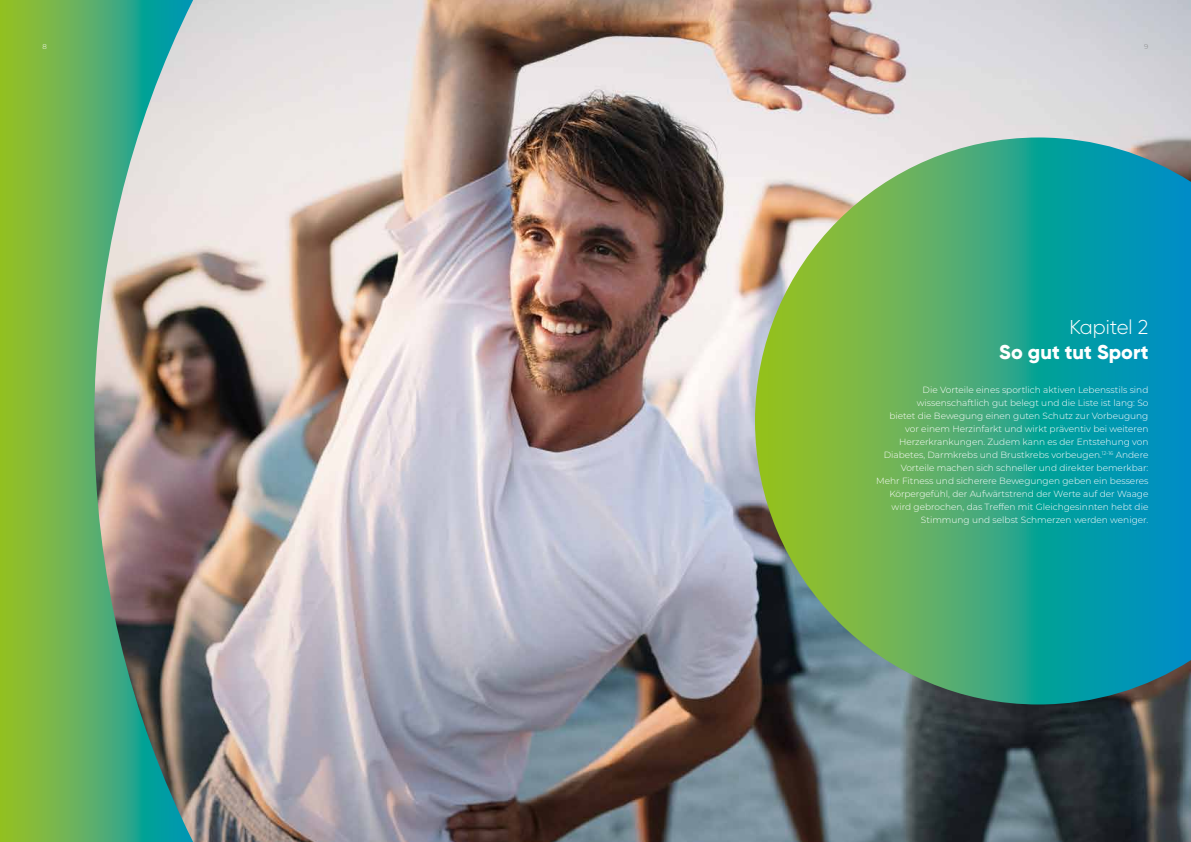
<style>
.page{position:relative;width:1191px;height:842px;background:#fff}
.page>*{position:absolute;margin:0;border:0;box-sizing:border-box;transform-origin:0 0}
.t1{font:800 20px "Gilroy";color:#fff}
.t2{font:300 20px "Gilroy";color:#fff}
.t3{font:300 9px/13px "Montserrat";color:#fff;text-align:right}
.t4{font:300 7px "Montserrat";color:#fff}
.t5{font:300 7px "Montserrat";color:#868786}
</style>
<div class="page">
<svg style="left:0;top:0;width:94px;height:842px;background:#7bb746"></svg>
<img style="left:94px;top:0;width:1097px;height:842px">
<svg style="left:755px;top:137px;width:436px;height:567px;background:#47a382"></svg>
<p class="t4" style="left:43px;top:42px;width:6px">8</p>
<p class="t5" style="left:1144px;top:42px;width:6px">9</p>
<h1 class="t2" style="left:1069px;top:314px;width:81px">Kapitel 2</h1>
<h1 class="t1" style="left:999px;top:339px;width:151px">So gut tut Sport</h1>
<p class="t3" style="left:876px;top:383px;width:274px">Die Vorteile eines sportlich aktiven Lebensstils sind wissenschaftlich gut belegt und die Liste ist lang: So<br>bietet die Bewegung einen guten Schutz zur Vorbeugung vor einem Herzinfarkt und wirkt präventiv bei weiteren Herzerkrankungen. Zudem kann es der Entstehung von Diabetes, Darmkrebs und Brustkrebs vorbeugen.<sup>12-16</sup> Andere Vorteile machen sich schneller und direkter bemerkbar:<br>Mehr Fitness und sicherere Bewegungen geben ein besseres Körpergefühl, der Aufwärtstrend der Werte auf der Waage wird gebrochen, das Treffen mit Gleichgesinnten hebt die Stimmung und selbst Schmerzen werden weniger.</p>
</div>
